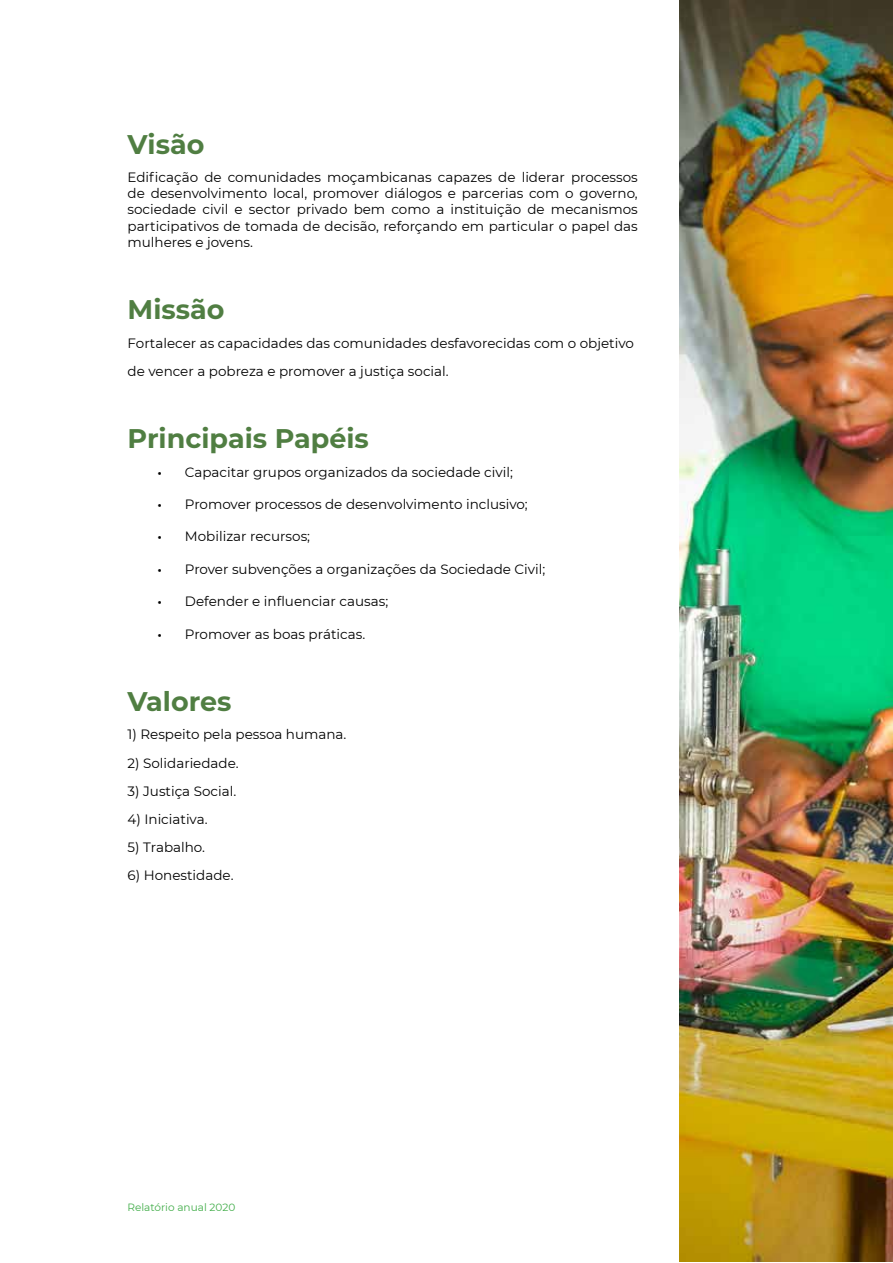
<style>
.page{position:relative;width:893px;height:1263px;background:#fff}
.page>*{position:absolute;margin:0;border:0;box-sizing:border-box;transform-origin:0 0}
.t1{font:700 27px "Montserrat";color:#507e42}
.t2{font:13.5px/16.2px "Montserrat";color:#000;text-align:justify}
.t3{font:10.5px "Montserrat";color:#41ad49}
.s1{font-family:"Myriad Pro"}
</style>
<div class="page">
<img style="left:679px;top:0;width:214px;height:1261px">
<h1 class="t1" style="left:128px;top:125px;width:78px">Visão</h1>
<p class="t2" style="left:128px;top:169px;width:512px">Edificação de comunidades moçambicanas capazes de liderar processos de desenvolvimento local, promover diálogos e parcerias com o governo, sociedade civil e sector privado bem como a instituição de mecanismos participativos de tomada de decisão, reforçando em particular o papel das mulheres e jovens.</p>
<h1 class="t1" style="left:128px;top:290px;width:99px">Missão</h1>
<p class="t2" style="left:128px;top:328px;width:508px;line-height:28.2px">Fortalecer as capacidades das comunidades desfavorecidas com o objetivo de vencer a pobreza e promover a justiça social.</p>
<h1 class="t1" style="left:128px;top:419px;width:243px">Principais Papéis</h1>
<p class="t2" style="left:158px;top:463px;width:356px"><span class="s1">•</span> Capacitar grupos organizados da sociedade civil;</p>
<p class="t2" style="left:158px;top:496px;width:371px"><span class="s1">•</span> Promover processos de desenvolvimento inclusivo;</p>
<p class="t2" style="left:158px;top:528px;width:154px"><span class="s1">•</span> Mobilizar recursos;</p>
<p class="t2" style="left:158px;top:560px;width:389px"><span class="s1">•</span> Prover subvenções a organizações da Sociedade Civil;</p>
<p class="t2" style="left:158px;top:593px;width:232px"><span class="s1">•</span> Defender e influenciar causas;</p>
<p class="t2" style="left:158px;top:625px;width:209px"><span class="s1">•</span> Promover as boas práticas.</p>
<h1 class="t1" style="left:128px;top:682px;width:105px">Valores</h1>
<p class="t2" style="left:128px;top:726px;width:220px">1) Respeito pela pessoa humana.</p>
<p class="t2" style="left:128px;top:754px;width:113px">2) Solidariedade.</p>
<p class="t2" style="left:128px;top:782px;width:110px">3) Justiça Social.</p>
<p class="t2" style="left:128px;top:811px;width:81px">4) Iniciativa.</p>
<p class="t2" style="left:128px;top:839px;width:79px">5) Trabalho.</p>
<p class="t2" style="left:128px;top:867px;width:107px">6) Honestidade.</p>
<p class="t3" style="left:128px;top:1200px;width:109px">Relatório anual 2020</p>
</div>
